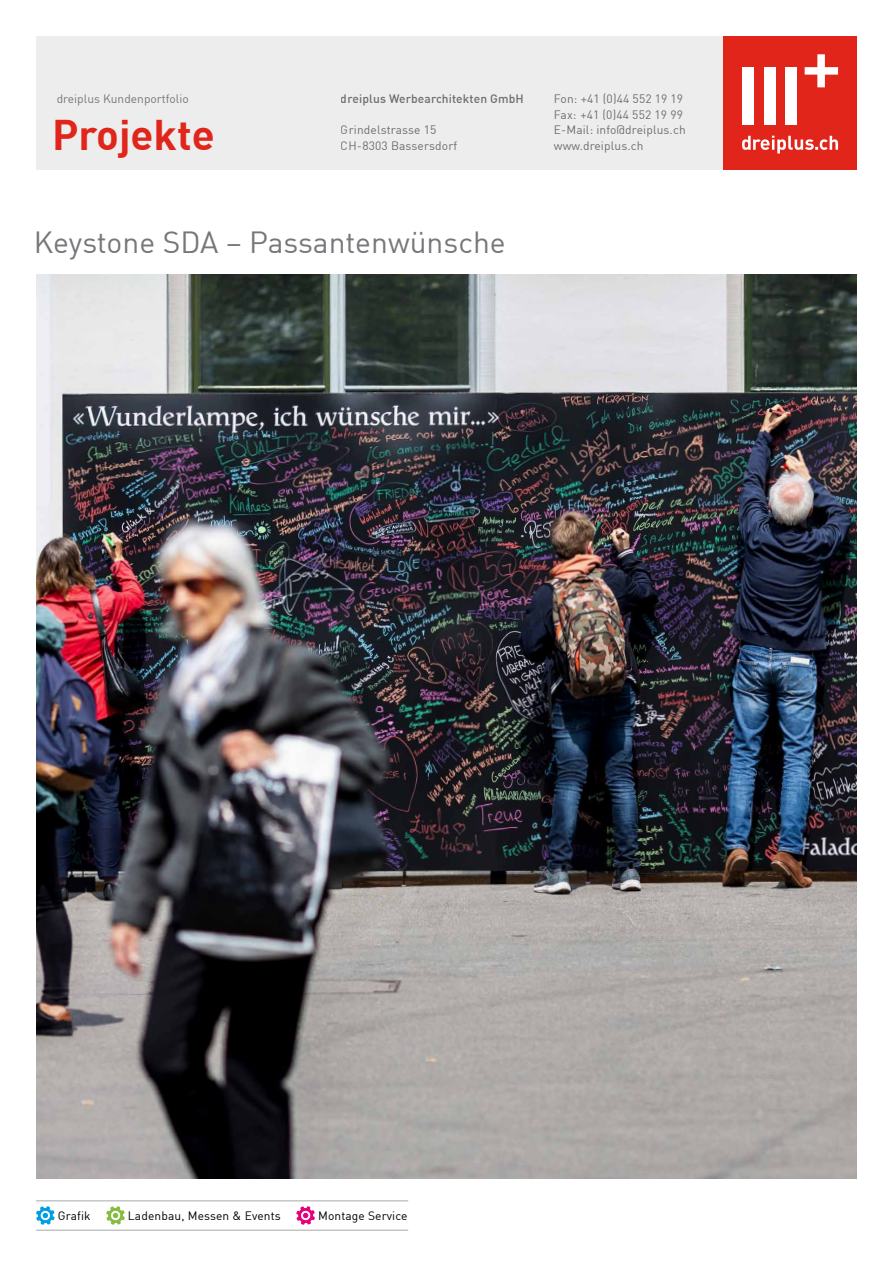
<style>
.page{position:relative;width:893px;height:1263px;background:#fff}
.page>*{position:absolute;margin:0;border:0;box-sizing:border-box;transform-origin:0 0}
.t1{font:700 42px "DIN";color:#e1251b}
.t2{font:30px "DIN";color:#76777a}
.t3{font:12px/15.8px "DIN";letter-spacing:.01em;color:#76777a}
.t4{font:12px "DIN";letter-spacing:.01em;color:#000}
.t5{font:500 12px "DIN";letter-spacing:.01em;color:#76777a}
</style>
<div class="page">
<div style="left:36px;top:36px;width:819px;height:134px;background:#ededed"></div>
<div style="left:723px;top:36px;width:134px;height:134px;background:#e1251b"></div>
<div style="left:742px;top:67px;width:12px;height:58px;background:#fff"></div>
<div style="left:764px;top:67px;width:11px;height:58px;background:#fff"></div>
<div style="left:786px;top:67px;width:11px;height:58px;background:#fff"></div>
<svg style="left:805px;top:54px;width:33px;height:33px"></svg>
<svg style="left:742px;top:136px;width:96px;height:17px"></svg>
<img style="left:36px;top:274px;width:821px;height:904px">
<hr style="left:36px;top:1200px;width:372px;height:1px;background:#a7a8a9">
<hr style="left:36px;top:1230px;width:372px;height:1px;background:#a7a8a9">
<svg style="left:36px;top:1206px;width:19px;height:19px"></svg>
<svg style="left:106px;top:1206px;width:19px;height:19px"></svg>
<svg style="left:296px;top:1206px;width:19px;height:19px"></svg>
<p class="t3" style="left:57px;top:90px;width:134px">dreiplus Kundenportfolio</p>
<h1 class="t1" style="left:52px;top:107px;width:164px">Projekte</h1>
<p class="t5" style="left:341px;top:91px;width:185px">dreiplus Werbearchitekten GmbH</p>
<p class="t3" style="left:341px;top:122px;width:118px">Grindelstrasse 15<br>CH-8303 Bassersdorf</p>
<h2 class="t2" style="left:34px;top:224px;width:473px">Keystone SDA – Passantenwünsche</h2>
<p class="t3" style="left:554px;top:90px;width:133px">Fon: +41 (0)44 552 19 19<br>Fax: +41 (0)44 552 19 99<br>E-Mail: info@dreiplus.ch www.dreiplus.ch</p>
<p class="t4" style="left:58px;top:1208px;width:34px">Grafik</p>
<p class="t4" style="left:128px;top:1208px;width:154px">Ladenbau, Messen &amp; Events</p>
<p class="t4" style="left:318px;top:1208px;width:91px">Montage Service</p>
</div>
